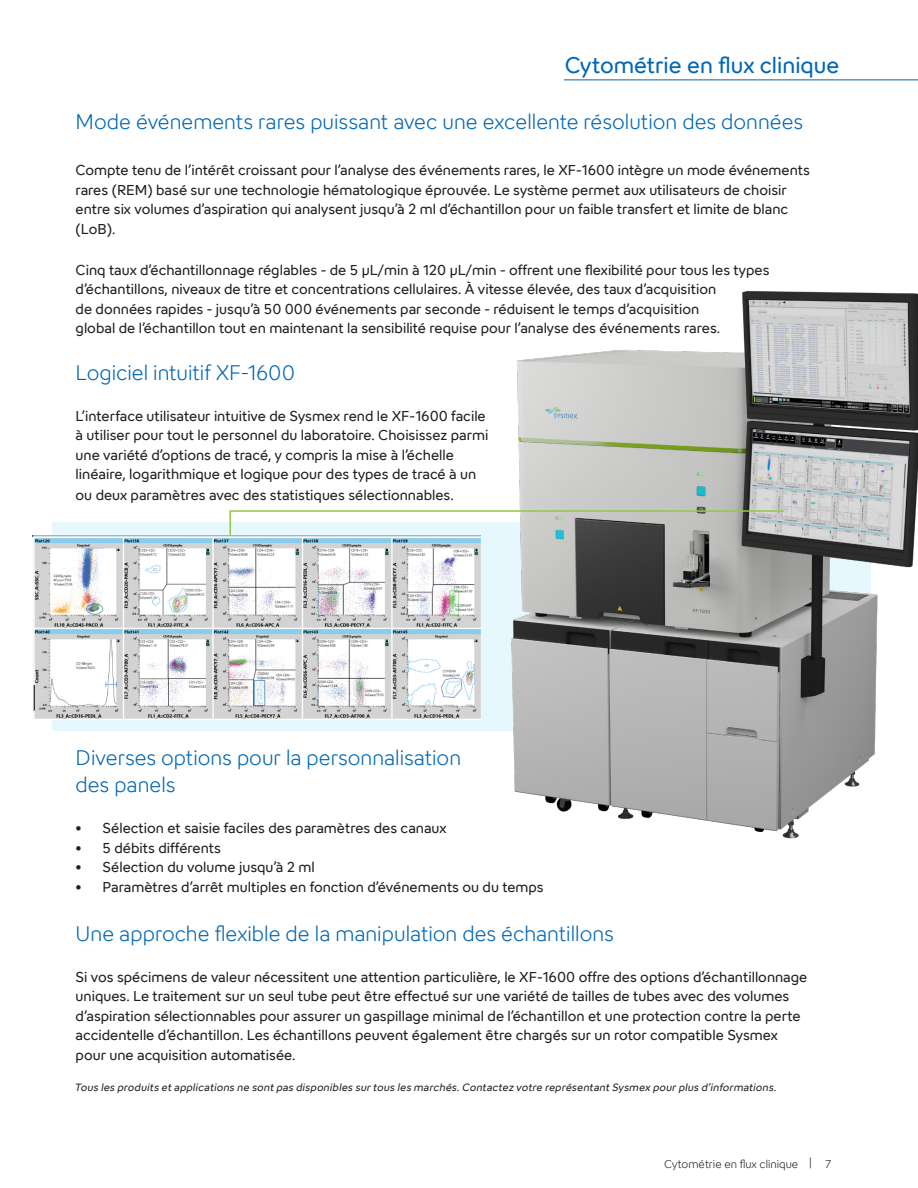
<style>
.page{position:relative;width:918px;height:1188px;background:#fff}
.page>*{position:absolute;margin:0;border:0;box-sizing:border-box;transform-origin:0 0}
.t1{font:22.5px "Sysmex";color:#0166b3}
.t2{font:300 21px/27px "Sysmex";color:#0166b3}
.t3{font:14.25px/19.5px "Sysmex";color:#231f20}
.t4{font:300 11.25px "Sysmex";color:#231f20}
.t5{font:italic 10.5px "Sysmex";color:#231f20}
</style>
<div class="page">
<hr style="left:564px;top:80px;width:354px;height:1px;background:#0166b3">
<div style="left:52px;top:522px;width:445px;height:209px;background:#e6f7fd"></div>
<img style="left:497px;top:291px;width:421px;height:548px">
<svg style="left:229px;top:510px;width:557px;height:43px;background:#b6bdb7"></svg>
<img style="left:33px;top:535px;width:447px;height:184px">
<h1 class="t1" style="left:565px;top:51px;width:276px">Cytométrie en flux clinique</h1>
<p class="t2" style="left:76px;top:107px;width:729px">Mode événements rares puissant avec une excellente résolution des données</p>
<p class="t3" style="left:76px;top:160px;width:736px">Compte tenu de l’intérêt croissant pour l’analyse des événements rares, le XF-1600 intègre un mode événements rares (REM) basé sur une technologie hématologique éprouvée. Le système permet aux utilisateurs de choisir entre six volumes d’aspiration qui analysent jusqu’à 2 ml d’échantillon pour un faible transfert et limite de blanc (LoB).</p>
<p class="t3" style="left:76px;top:260px;width:695px">Cinq taux d’échantillonnage réglables - de 5 μL/min à 120 μL/min - offrent une flexibilité pour tous les types d’échantillons, niveaux de titre et concentrations cellulaires. À vitesse élevée, des taux d’acquisition<br>de données rapides - jusqu’à 50 000 événements par seconde - réduisent le temps d’acquisition<br>global de l’échantillon tout en maintenant la sensibilité requise pour l’analyse des événements rares.</p>
<p class="t2" style="left:76px;top:358px;width:221px">Logiciel intuitif XF-1600</p>
<p class="t3" style="left:76px;top:406px;width:414px">L’interface utilisateur intuitive de Sysmex rend le XF-1600 facile à utiliser pour tout le personnel du laboratoire. Choisissez parmi une variété d’options de tracé, y compris la mise à l’échelle linéaire, logarithmique et logique pour des types de tracé à un</p>
<p class="t3" style="left:76px;top:485px;width:380px">ou deux paramètres avec des statistiques sélectionnables.</p>
<p class="t2" style="left:76px;top:744px;width:387px">Diverses options pour la personnalisation des panels</p>
<p class="t3" style="left:76px;top:818px;width:372px">• Sélection et saisie faciles des paramètres des canaux</p>
<p class="t3" style="left:76px;top:838px;width:147px">• 5 débits différents</p>
<p class="t3" style="left:76px;top:857px;width:241px">• Sélection du volume jusqu’à 2 ml</p>
<p class="t3" style="left:76px;top:877px;width:470px">• Paramètres d’arrêt multiples en fonction d’événements ou du temps</p>
<p class="t2" style="left:76px;top:919px;width:540px">Une approche flexible de la manipulation des échantillons</p>
<p class="t3" style="left:76px;top:966px;width:733px">Si vos spécimens de valeur nécessitent une attention particulière, le XF-1600 offre des options d’échantillonnage uniques. Le traitement sur un seul tube peut être effectué sur une variété de tailles de tubes avec des volumes d’aspiration sélectionnables pour assurer un gaspillage minimal de l’échantillon et une protection contre la perte accidentelle d’échantillon. Les échantillons peuvent également être chargés sur un rotor compatible Sysmex pour une acquisition automatisée.</p>
<p class="t5" style="left:75px;top:1081px;width:705px">Tous les produits etapplications ne sontpas disponibles surtous les marchés.Contactez votre représentantSysmex pourplus d’informations.</p>
<p class="t4" style="left:664px;top:1156px;width:169px">Cytométrie en flux clinique | 7</p>
</div>
